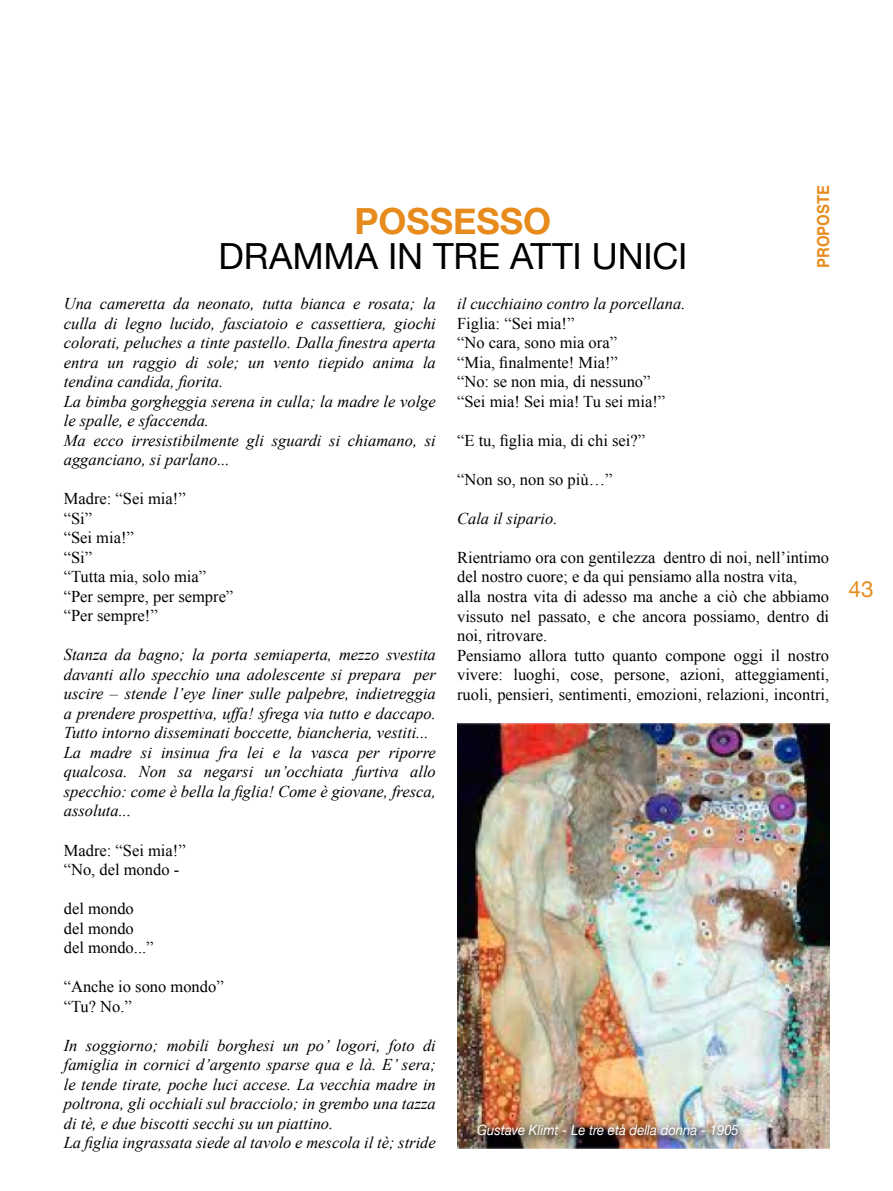
<style>
.page{position:relative;width:893px;height:1191px;background:#fff}
.page>*{position:absolute;margin:0;border:0;box-sizing:border-box;transform-origin:0 0}
.t1{font:36px "Helvetica Neue";letter-spacing:-.005em;color:#000}
.t2{font:700 36px "Helvetica Neue";color:#e78b1c}
.t3{font:22.5px "Helvetica Neue";color:#e78b1c}
.t4{font:italic 16.5px/19.5px "Times New Roman";color:#000}
.t5{font:16.5px/19.5px "Times New Roman";color:#000}
.t6{font:700 16.5px "Helvetica";color:#e78b1c;scale:.9 1}
.t7{font:italic 14.25px "Helvetica Neue";color:#fff;scale:.92 1}
</style>
<div class="page">
<img style="left:457px;top:723px;width:372px;height:425px">
<div style="left:473px;top:1120px;width:276px;height:26px;background:#000;opacity:.75"></div>
<div style="left:468px;top:1116px;width:279px;height:28px;background:#000;opacity:.75"></div>
<h1 class="t2" style="left:354px;top:193px;width:198px">POSSESSO</h1>
<h1 class="t1" style="left:218px;top:230px;width:470px">DRAMMA IN TRE ATTI UNICI</h1>
<p class="t6" style="left:810px;top:268px;width:93px;rotate:-90deg">PROPOSTE</p>
<p class="t4" style="left:64px;top:293px;width:374px">Una cameretta da neonato, tutta bianca e rosata; la culla di legno lucido, fasciatoio e cassettiera, giochi colorati, peluches a tinte pastello. Dalla finestra aperta entra un raggio di sole; un vento tiepido anima la tendina candida, fiorita.<br>La bimba gorgheggia serena in culla; la madre le volge le spalle, e sfaccenda.<br>Ma ecco irresistibilmente gli sguardi si chiamano, si agganciano, si parlano...</p>
<p class="t5" style="left:64px;top:489px;width:171px">Madre: “Sei mia!”<br>“Si”<br>“Sei mia!”<br>“Si”<br>“Tutta mia, solo mia” “Per sempre, per sempre” “Per sempre!”</p>
<p class="t4" style="left:64px;top:644px;width:374px">Stanza da bagno; la porta semiaperta, mezzo svestita davanti allo specchio una adolescente si prepara per uscire – stende l’eye liner sulle palpebre, indietreggia a prendere prospettiva, uffa! sfrega via tutto e daccapo.<br>Tutto intorno disseminati boccette, biancheria, vestiti...<br>La madre si insinua fra lei e la vasca per riporre qualcosa. Non sa negarsi un’occhiata furtiva allo specchio: come è bella la figlia! Come è giovane, fresca, assoluta...</p>
<p class="t5" style="left:64px;top:840px;width:123px">Madre: “Sei mia!” “No, del mondo -</p>
<p class="t5" style="left:64px;top:898px;width:91px">del mondo del mondo del mondo...”</p>
<p class="t5" style="left:64px;top:976px;width:161px">“Anche io sono mondo” “Tu? No.”</p>
<p class="t4" style="left:64px;top:1035px;width:374px">In soggiorno; mobili borghesi un po’ logori, foto di famiglia in cornici d’argento sparse qua e là. E’ sera; le tende tirate, poche luci accese. La vecchia madre in poltrona, gli occhiali sul bracciolo; in grembo una tazza di tè, e due biscotti secchi su un piattino.<br>La figlia ingrassata siede al tavolo e mescola il tè; stride</p>
<p class="t4" style="left:457px;top:294px;width:230px">il cucchiaino contro la porcellana.</p>
<p class="t5" style="left:457px;top:313px;width:210px">Figlia: “Sei mia!”<br>“No cara, sono mia ora”<br>“Mia, finalmente! Mia!”<br>“No: se non mia, di nessuno” “Sei mia! Sei mia! Tu sei mia!”</p>
<p class="t5" style="left:457px;top:430px;width:189px">“E tu, figlia mia, di chi sei?”</p>
<p class="t5" style="left:457px;top:469px;width:157px">“Non so, non so più…”</p>
<p class="t4" style="left:457px;top:508px;width:102px">Cala il sipario.</p>
<p class="t5" style="left:457px;top:547px;width:374px">Rientriamo ora con gentilezza dentro di noi, nell’intimo del nostro cuore; e da qui pensiamo alla nostra vita,<br>alla nostra vita di adesso ma anche a ciò che abbiamo vissuto nel passato, e che ancora possiamo, dentro di noi, ritrovare.<br>Pensiamo allora tutto quanto compone oggi il nostro vivere: luoghi, cose, persone, azioni, atteggiamenti, ruoli, pensieri, sentimenti, emozioni, relazioni, incontri,</p>
<p class="t7" style="left:477px;top:1120px;width:286px">Gustave Klimt - Le tre età della donna - 1905</p>
<h2 class="t3" style="left:849px;top:573px;width:27px">43</h2>
</div>
